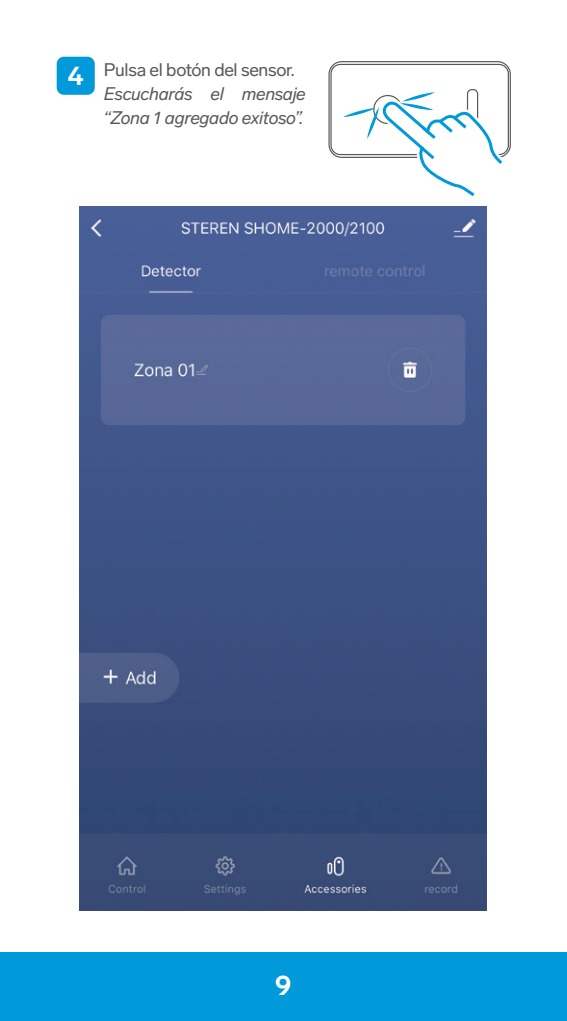
<style>
.page{position:relative;width:567px;height:1021px;background:#fff}
.page>*{position:absolute;margin:0;border:0;box-sizing:border-box;transform-origin:0 0}
.t1{font:700 28px "Lab Grotesque";color:#fff}
.t2{font:700 26.8px "Lab Grotesque";color:#fff}
.t3{font:italic 18px/24px "Lab Grotesque";letter-spacing:-.02em;color:#57585a}
.t4{font:18px "Lab Grotesque";letter-spacing:-.02em;color:#57585a}
</style>
<div class="page">
<div style="left:0;top:952px;width:567px;height:68px;background:#009ada"></div>
<div style="left:57px;top:57px;width:38px;height:38px;background:#009ada;border-radius:7px"></div>
<img style="left:80px;top:207px;width:406px;height:703px">
<div style="left:328px;top:61px;width:183px;height:97px;border:1px solid #57585a;border-radius:13px"></div>
<div style="left:330px;top:64px;width:179px;height:91px;border:1px solid #57585a;border-radius:9px"></div>
<svg style="left:343px;top:88px;width:168px;height:109px"></svg>
<h2 class="t2" style="left:68px;top:60px;width:17px">4</h2>
<p class="t4" style="left:104px;top:59px;width:192px">Pulsa el botón del sensor.</p>
<p class="t3" style="left:104px;top:82px;width:203px">Escucharás el mensaje “Zona 1 agregado exitoso”.</p>
<h1 class="t1" style="left:275px;top:968px;width:18px">9</h1>
</div>
